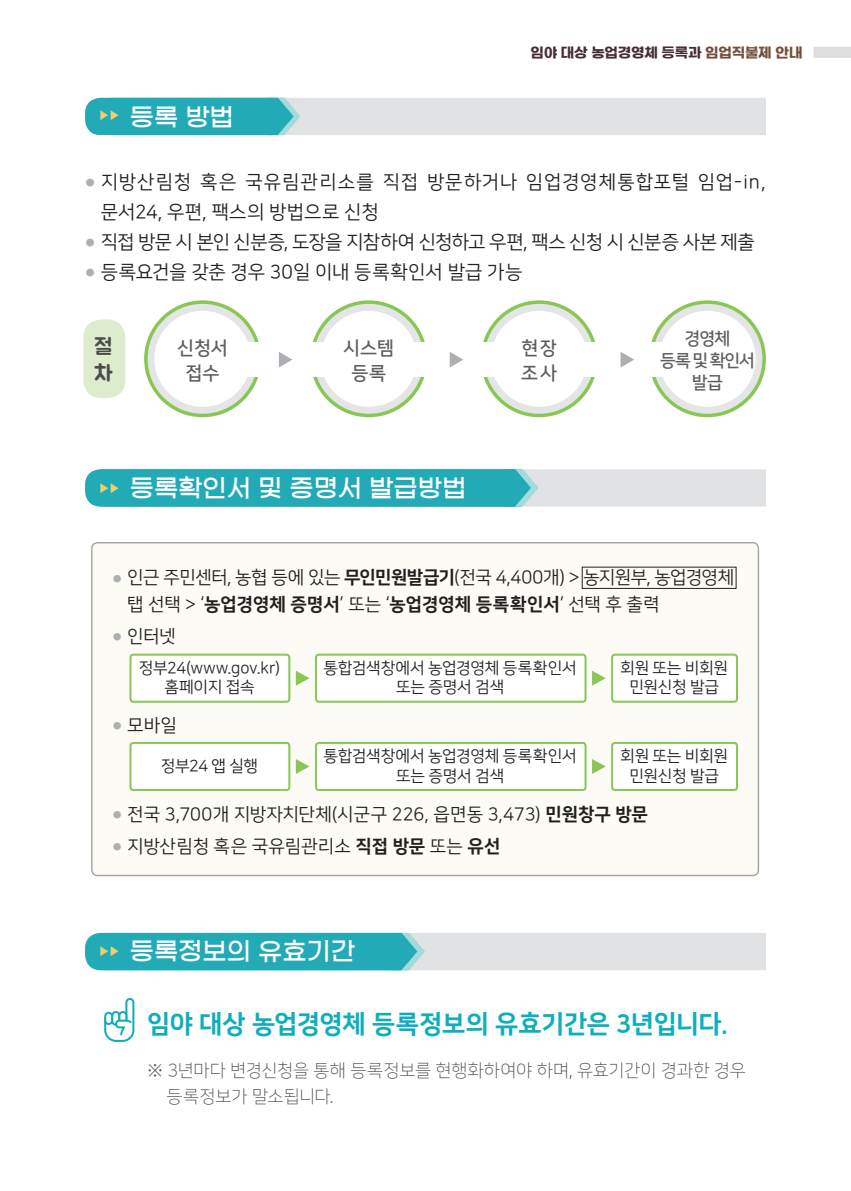
<style>
.page{position:relative;width:851px;height:1191px;background:#fff}
.page>*{position:absolute;margin:0;border:0;box-sizing:border-box;transform-origin:0 0}
.t1{font:25.4px "Nanum Square EB";letter-spacing:-.02em;color:#0faebc}
.t2{font:25.2px "Gmarket Sans TTF Medium";color:#fff}
.t3{font:22px/26.4px "BMJUA";color:#4b4c4d}
.t4{font:19px/30px "Nanum Square R";letter-spacing:.045em;color:#231f20}
.t5{font:19px "Nanum Square R";letter-spacing:-.03em;color:#231f20}
.t6{font:19px "Nanum Square R";letter-spacing:.015em;color:#231f20}
.t7{font:18.6px/25.6px "Nanum Square B";color:#5f5f62;text-align:center}
.t8{font:18px "Nanum Square R";letter-spacing:-.005em;color:#231f20}
.t9{font:18px "Nanum Square EB";letter-spacing:-.005em;color:#231f20}
.t10{font:17.6px/26px "Nanum Square L";letter-spacing:-.005em;color:#4b4c4d}
.t11{font:17.2px/22px "Nanum Square B";letter-spacing:-.04em;color:#5f5f62;text-align:center}
.t12{font:16px/19.2px "Nanum Square R";letter-spacing:-.01em;color:#231f20;text-align:center}
.t13{font:14px "Gmarket Sans TTF Bold";letter-spacing:-.015em;color:#472e34}
.s1{color:#754c3a}
.s2{font-family:"Gyeonggi Title B";font-size:11.4px;color:#aeafb3}
.s3{font-family:"Gyeonggi Title B";font-size:10.8px;color:#aeafb3}
.s4{font-family:"Nanum Square EB"}
.s5{font-family:"Nanum Square R"}
</style>
<div class="page">
<div style="left:813px;top:47px;width:37px;height:11px;background:#dcdddf"></div>
<div style="left:92px;top:543px;width:666px;height:332px;background:#fcfbf5;border-radius:6px"></div>
<svg style="left:296px;top:671px;width:13px;height:14px"></svg>
<svg style="left:296px;top:759px;width:13px;height:15px"></svg>
<svg style="left:592px;top:670px;width:13px;height:15px"></svg>
<svg style="left:592px;top:759px;width:13px;height:15px"></svg>
<svg style="left:310px;top:300px;width:117px;height:117px"></svg>
<div style="left:314px;top:304px;width:109px;height:110px;background:#e4e5e7;border-radius:50%"></div>
<div style="left:320px;top:311px;width:97px;height:96px;background:#fff;border-radius:50%"></div>
<svg style="left:480px;top:300px;width:117px;height:117px"></svg>
<div style="left:484px;top:304px;width:110px;height:110px;background:#e4e5e7;border-radius:50%"></div>
<div style="left:491px;top:311px;width:96px;height:96px;background:#fff;border-radius:50%"></div>
<svg style="left:144px;top:300px;width:117px;height:117px"></svg>
<div style="left:148px;top:304px;width:109px;height:110px;background:#e4e5e7;border-radius:50%"></div>
<div style="left:154px;top:311px;width:97px;height:96px;background:#fff;border-radius:50%"></div>
<svg style="left:649px;top:300px;width:116px;height:117px"></svg>
<div style="left:652px;top:304px;width:110px;height:110px;background:#e4e5e7;border-radius:50%"></div>
<div style="left:659px;top:311px;width:96px;height:96px;background:#fff;border-radius:50%"></div>
<div style="left:239px;top:342px;width:434px;height:35px;background:#fff"></div>
<svg style="left:279px;top:352px;width:13px;height:15px"></svg>
<svg style="left:449px;top:352px;width:14px;height:15px"></svg>
<svg style="left:620px;top:352px;width:14px;height:15px"></svg>
<svg style="left:104px;top:998px;width:30px;height:44px"></svg>
<div style="left:130px;top:654px;width:159px;height:47px;background:#fff;border-radius:3px"></div>
<div style="left:129px;top:653px;width:161px;height:49px;border:2px solid #89c755;border-radius:3px"></div>
<div style="left:130px;top:743px;width:159px;height:47px;background:#fff;border-radius:3px"></div>
<div style="left:129px;top:742px;width:161px;height:49px;border:2px solid #89c755;border-radius:3px"></div>
<div style="left:612px;top:743px;width:124px;height:47px;background:#fff;border-radius:3px"></div>
<div style="left:611px;top:742px;width:126px;height:49px;border:2px solid #89c755;border-radius:3px"></div>
<div style="left:612px;top:654px;width:124px;height:47px;background:#fff;border-radius:3px"></div>
<div style="left:611px;top:653px;width:126px;height:49px;border:2px solid #89c755;border-radius:3px"></div>
<div style="left:316px;top:743px;width:269px;height:47px;background:#fff;border-radius:3px"></div>
<div style="left:315px;top:742px;width:271px;height:49px;border:2px solid #89c755;border-radius:3px"></div>
<div style="left:316px;top:654px;width:269px;height:47px;background:#fff;border-radius:3px"></div>
<div style="left:315px;top:653px;width:271px;height:49px;border:2px solid #89c755;border-radius:3px"></div>
<div style="left:83px;top:319px;width:42px;height:79px;background:#dceccd;border-radius:18px"></div>
<svg style="left:85px;top:98px;width:680px;height:37px;background:#a8d1d6"></svg>
<svg style="left:85px;top:469px;width:680px;height:37px;background:#66bec7"></svg>
<svg style="left:85px;top:933px;width:680px;height:37px;background:#85c7ce"></svg>
<h2 class="t2" style="left:98px;top:103px;width:137px"><sup>▶▶</sup> 등록 방법</h2>
<p class="t13" style="left:530px;top:44px;width:273px">임야 대상 농업경영체 등록과 <span class="s1">임업직불제 안내</span></p>
<p class="t4" style="left:101px;top:168px;width:666px;text-indent:-16px"><span class="s2">●</span> 지방산림청 혹은 국유림관리소를 직접 방문하거나 임업경영체통합포털 임업-in, 문서24, 우편, 팩스의 방법으로 신청</p>
<p class="t5" style="left:85px;top:232px;width:671px"><span class="s2">●</span> 직접 방문 시 본인 신분증, 도장을 지참하여 신청하고 우편, 팩스 신청 시 신분증 사본 제출</p>
<p class="t6" style="left:85px;top:262px;width:439px"><span class="s2">●</span> 등록요건을 갖춘 경우 30일 이내 등록확인서 발급 가능</p>
<p class="t3" style="left:94px;top:334px;width:20px">절 차</p>
<p class="t7" style="left:177px;top:335px;width:52px">신청서 접수</p>
<p class="t7" style="left:343px;top:335px;width:52px">시스템 등록</p>
<p class="t7" style="left:521px;top:335px;width:37px;text-align:left">현장 조사</p>
<p class="t11" style="left:660px;top:328px;width:96px">경영체<br>등록 및 확인서 발급</p>
<h2 class="t2" style="left:98px;top:474px;width:369px"><sup>▶▶</sup> 등록확인서 및 증명서 발급방법</h2>
<p class="t8" style="left:112px;top:568px;width:623px"><span class="s3">●</span> 인근 주민센터, 농협 등에 있는 <span class="s4">무인민원발급기</span>(전국 4,400개) &gt; 농지원부, 농업경영체</p>
<p class="t9" style="left:127px;top:594px;width:534px"><span class="s5">탭 선택 &gt; ‘</span>농업경영체 증명서<span class="s5">’ 또는 ‘</span>농업경영체 등록확인서<span class="s5">’ 선택 후 출력</span></p>
<p class="t8" style="left:112px;top:627px;width:65px"><span class="s3">●</span> 인터넷</p>
<p class="t12" style="left:139px;top:659px;width:143px">정부24(www.gov.kr) 홈페이지 접속</p>
<p class="t8" style="left:112px;top:716px;width:66px"><span class="s3">●</span> 모바일</p>
<p class="t12" style="left:323px;top:659px;width:254px">통합검색창에서 농업경영체 등록확인서 또는 증명서 검색</p>
<p class="t12" style="left:620px;top:659px;width:109px">회원 또는 비회원 민원신청 발급</p>
<p class="t12" style="left:323px;top:747px;width:254px">통합검색창에서 농업경영체 등록확인서 또는 증명서 검색</p>
<p class="t12" style="left:161px;top:756px;width:99px">정부24 앱 실행</p>
<p class="t12" style="left:620px;top:747px;width:109px">회원 또는 비회원 민원신청 발급</p>
<p class="t8" style="left:112px;top:805px;width:537px"><span class="s3">●</span> 전국 3,700개 지방자치단체(시군구 226, 읍면동 3,473) <span class="s4">민원창구 방문</span></p>
<p class="t8" style="left:112px;top:837px;width:390px"><span class="s3">●</span> 지방산림청 혹은 국유림관리소 <span class="s4">직접 방문</span> 또는 <span class="s4">유선</span></p>
<h2 class="t2" style="left:98px;top:938px;width:258px"><sup>▶▶</sup> 등록정보의 유효기간</h2>
<h1 class="t1" style="left:147px;top:1009px;width:583px">임야 대상 농업경영체 등록정보의 유효기간은 3년입니다.</h1>
<p class="t10" style="left:166px;top:1058px;width:580px;text-indent:-19px">※ 3년마다 변경신청을 통해 등록정보를 현행화하여야 하며, 유효기간이 경과한 경우 등록정보가 말소됩니다.</p>
</div>
